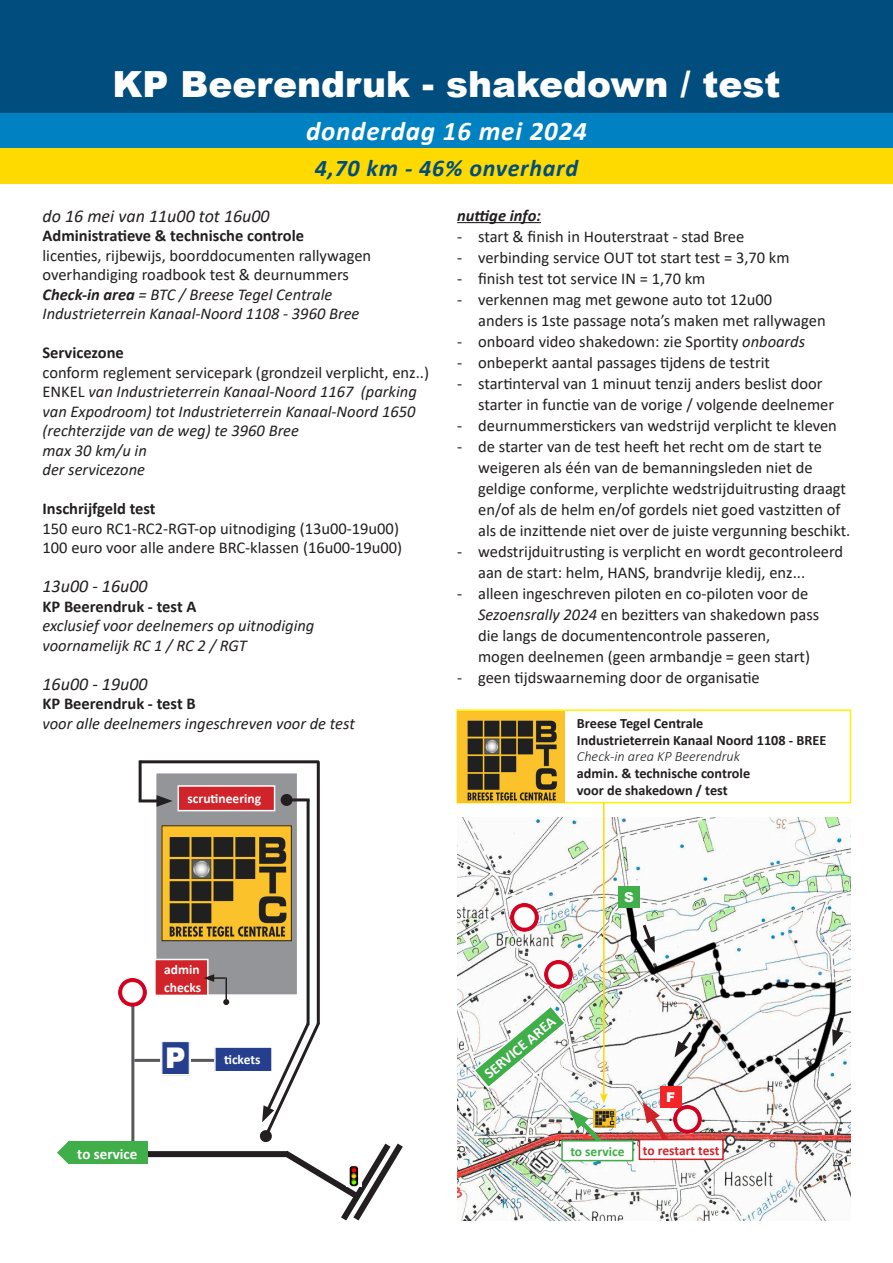
<style>
.page{position:relative;width:893px;height:1263px;background:#fff}
.page>*{position:absolute;margin:0;border:0;box-sizing:border-box;transform-origin:0 0}
.t1{font:900 36px "Arial";color:#fff}
.t2{font:900 28.5px "Arial";color:#fff}
.t3{font:italic 700 27px "Calibri";letter-spacing:.03em;color:#fff}
.t4{font:italic 700 24px "Calibri";letter-spacing:.03em;color:#004d7e}
.t5{font:italic 18px "Calibri";color:#231f20}
.t6{font:16.5px/19.5px "Calibri";color:#231f20}
.t7{font:italic 16.5px/19.5px "Calibri";color:#231f20}
.t8{font:700 16.5px "Calibri";color:#231f20}
.t9{font:italic 700 16.5px "Calibri";color:#231f20}
.t10{font:700 15px "Calibri";color:#fff}
.t11{font:700 14.25px "Calibri";color:#231f20}
.t12{font:italic 300 14.25px "Calibri";color:#231f20}
.t13{font:700 13.5px "Calibri";color:#fff}
.t14{font:700 13.5px "Calibri";letter-spacing:-.01em;color:#d1232a}
.t15{font:700 13.5px "Calibri";color:#40ae49}
.t16{font:900 13.5px "Arial";color:#fff}
.s1{font-weight:700}
.s2{font-style:normal}
.s3{font-style:italic}
</style>
<div class="page">
<div style="left:0;top:0;width:893px;height:113px;background:#004d7e"></div>
<div style="left:0;top:113px;width:893px;height:36px;background:#0082c2"></div>
<div style="left:0;top:149px;width:893px;height:35px;background:#ffda00"></div>
<hr style="left:457px;top:222px;width:84px;height:1px;background:#231f20">
<div style="left:456px;top:709px;width:395px;height:94px;border:2px solid #fff101"></div>
<div style="left:155px;top:772px;width:143px;height:224px;background:#939598;border:2px solid #fff"></div>
<hr style="left:131px;top:984px;width:3px;height:168px;background:#57585a">
<hr style="left:317px;top:761px;width:3px;height:263px;background:#231f20">
<hr style="left:141px;top:760px;width:178px;height:3px;background:#231f20">
<hr style="left:139px;top:799px;width:23px;height:3px;background:#231f20">
<svg style="left:157px;top:795px;width:16px;height:12px"></svg>
<hr style="left:139px;top:760px;width:3px;height:40px;background:#231f20">
<hr style="left:307px;top:800px;width:3px;height:225px;background:#231f20">
<hr style="left:287px;top:798px;width:23px;height:3px;background:#231f20">
<div style="left:281px;top:794px;width:12px;height:12px;background:#231f20;border-radius:50%"></div>
<hr style="left:134px;top:1059px;width:130px;height:3px;background:#57585a">
<div style="left:66px;top:1151px;width:221px;height:6px;background:#231f20"></div>
<img style="left:164px;top:827px;width:126px;height:112px">
<div style="left:162px;top:825px;width:130px;height:116px;border:1px solid #231f20"></div>
<div style="left:178px;top:786px;width:97px;height:25px;background:#d1232a"></div>
<div style="left:178px;top:785px;width:97px;height:26px;border:2px solid #fff"></div>
<div style="left:155px;top:959px;width:53px;height:36px;background:#d1232a"></div>
<div style="left:154px;top:959px;width:55px;height:37px;border:2px solid #fff"></div>
<svg style="left:204px;top:974px;width:21px;height:8px"></svg>
<hr style="left:225px;top:977px;width:2px;height:25px;background:#231f20">
<svg style="left:223px;top:999px;width:6px;height:6px"></svg>
<div style="left:215px;top:1047px;width:57px;height:25px;background:#253f8e"></div>
<div style="left:214px;top:1046px;width:59px;height:26px;border:2px solid #fff"></div>
<svg style="left:160px;top:1043px;width:31px;height:33px"></svg>
<div style="left:161px;top:1041px;width:29px;height:34px;border:1px solid #fff"></div>
<img style="left:119px;top:978px;width:28px;height:28px">
<svg style="left:57px;top:1141px;width:12px;height:23px"></svg>
<div style="left:69px;top:1141px;width:79px;height:23px;background:#40ae49"></div>
<svg style="left:259px;top:1019px;width:144px;height:202px"></svg>
<img style="left:346px;top:1166px;width:15px;height:20px">
<img style="left:457px;top:817px;width:393px;height:403px">
<div style="left:618px;top:887px;width:21px;height:21px;background:#40ae49"></div>
<div style="left:660px;top:1087px;width:21px;height:21px;background:#f22627"></div>
<svg style="left:640px;top:921px;width:15px;height:32px"></svg>
<svg style="left:832px;top:1014px;width:14px;height:32px"></svg>
<svg style="left:674px;top:1028px;width:21px;height:29px"></svg>
<img style="left:673px;top:1105px;width:29px;height:28px">
<img style="left:511px;top:903px;width:28px;height:28px">
<img style="left:544px;top:961px;width:29px;height:28px">
<svg style="left:642px;top:1102px;width:31px;height:37px"></svg>
<div style="left:639px;top:1139px;width:84px;height:20px;background:#fff"></div>
<div style="left:639px;top:1139px;width:85px;height:21px;border:2px solid #d1232a"></div>
<div style="left:562px;top:1141px;width:71px;height:19px;background:#fff"></div>
<div style="left:561px;top:1140px;width:73px;height:21px;border:2px solid #40ae49"></div>
<img style="left:608px;top:1109px;width:8px;height:18px">
<img style="left:457px;top:711px;width:108px;height:91px">
<hr style="left:603px;top:802px;width:2px;height:293px;background:#ffda00">
<img style="left:472px;top:1004px;width:136px;height:145px">
<p class="t1" style="left:112px;top:58px;width:669px">KP Beerendruk - shakedown / test</p>
<p class="t3" style="left:306px;top:112px;width:282px">donderdag 16 mei 2024</p>
<p class="t4" style="left:315px;top:151px;width:265px">4,70 km - 46% onverhard</p>
<p class="t5" style="left:43px;top:203px;width:229px">do 16 mei van 11u00 tot 16u00</p>
<p class="t8" style="left:43px;top:224px;width:263px">Administratieve &amp; technische controle</p>
<p class="t6" style="left:43px;top:245px;width:330px">licenties, rijbewijs, boorddocumenten rallywagen</p>
<p class="t6" style="left:43px;top:265px;width:308px">overhandiging roadbook test &amp; deurnummers</p>
<p class="t7" style="left:43px;top:284px;width:291px"><span class="s1">Check-in area</span> = BTC / Breese Tegel Centrale</p>
<p class="t7" style="left:43px;top:303px;width:318px">Industrieterrein Kanaal-Noord 1108 - 3960 Bree</p>
<p class="t8" style="left:43px;top:341px;width:83px">Servicezone</p>
<p class="t7" style="left:43px;top:362px;width:388px"><span class="s2">conform reglement servicepark (grondzeil verplicht, enz..)<br>ENKEL</span> van Industrieterrein Kanaal-Noord 1167 (parking van Expodroom) tot Industrieterrein Kanaal-Noord 1650</p>
<p class="t7" style="left:43px;top:420px;width:258px">(rechterzijde van de weg) te 3960 Bree</p>
<p class="t7" style="left:43px;top:440px;width:106px">max 30 km/u in</p>
<p class="t7" style="left:43px;top:459px;width:104px">der servicezone</p>
<p class="t8" style="left:43px;top:497px;width:115px">Inschrijfgeld test</p>
<p class="t6" style="left:43px;top:518px;width:361px">150 euro RC1-RC2-RGT-op uitnodiging (13u00-19u00)<br>100 euro voor alle andere BRC-klassen (16u00-19u00)</p>
<p class="t5" style="left:43px;top:574px;width:107px">13u00 - 16u00</p>
<p class="t8" style="left:43px;top:595px;width:155px">KP Beerendruk - test A</p>
<p class="t7" style="left:43px;top:615px;width:273px">exclusief voor deelnemers op uitnodiging</p>
<p class="t7" style="left:43px;top:635px;width:206px">voornamelijk RC 1 / RC 2 / RGT</p>
<p class="t5" style="left:43px;top:671px;width:107px">16u00 - 19u00</p>
<p class="t8" style="left:43px;top:692px;width:155px">KP Beerendruk - test B</p>
<p class="t7" style="left:43px;top:713px;width:314px">voor alle deelnemers ingeschreven voor de test</p>
<p class="t9" style="left:457px;top:204px;width:85px">nuttige info:</p>
<p class="t6" style="left:457px;top:226px;width:289px">- start &amp; finish in Houterstraat - stad Bree</p>
<p class="t6" style="left:457px;top:247px;width:334px">- verbinding service OUT tot start test = 3,70 km</p>
<p class="t6" style="left:457px;top:268px;width:250px">- finish test tot service IN = 1,70 km</p>
<p class="t6" style="left:457px;top:289px;width:317px">- verkennen mag met gewone auto tot 12u00</p>
<p class="t6" style="left:478px;top:310px;width:349px">anders is 1ste passage nota’s maken met rallywagen</p>
<p class="t6" style="left:457px;top:331px;width:350px">- onboard video shakedown: zie Sportity <span class="s3">onboards</span></p>
<p class="t6" style="left:457px;top:352px;width:314px">- onbeperkt aantal passages tijdens de testrit</p>
<p class="t6" style="left:457px;top:373px;width:367px">- startinterval van 1 minuut tenzij anders beslist door</p>
<p class="t6" style="left:478px;top:394px;width:358px">starter in functie van de vorige / volgende deelnemer</p>
<p class="t6" style="left:457px;top:415px;width:381px">- deurnummerstickers van wedstrijd verplicht te kleven</p>
<p class="t6" style="left:457px;top:436px;width:366px">- de starter van de test heeft het recht om de start te</p>
<p class="t6" style="left:478px;top:457px;width:336px">weigeren als één van de bemanningsleden niet de</p>
<p class="t6" style="left:478px;top:478px;width:369px">geldige conforme, verplichte wedstrijduitrusting draagt</p>
<p class="t6" style="left:478px;top:499px;width:364px">en/of als de helm en/of gordels niet goed vastzitten of</p>
<p class="t6" style="left:478px;top:520px;width:374px">als de inzittende niet over de juiste vergunning beschikt.</p>
<p class="t6" style="left:457px;top:541px;width:388px">- wedstrijduitrusting is verplicht en wordt gecontroleerd</p>
<p class="t6" style="left:478px;top:562px;width:329px">aan de start: helm, HANS, brandvrije kledij, enz...</p>
<p class="t6" style="left:457px;top:583px;width:353px">- alleen ingeschreven piloten en co-piloten voor de</p>
<p class="t6" style="left:478px;top:604px;width:343px"><span class="s3">Sezoensrally 2024</span> en bezitters van shakedown pass</p>
<p class="t6" style="left:478px;top:625px;width:294px">die langs de documentencontrole passeren,</p>
<p class="t6" style="left:478px;top:646px;width:334px">mogen deelnemen (geen armbandje = geen start)</p>
<p class="t6" style="left:457px;top:667px;width:304px">- geen tijdswaarneming door de organisatie</p>
<p class="t11" style="left:577px;top:714px;width:128px">Breese Tegel Centrale</p>
<p class="t11" style="left:577px;top:730px;width:251px">Industrieterrein Kanaal Noord 1108 - BREE</p>
<p class="t12" style="left:577px;top:748px;width:165px">Check-in area KP Beerendruk</p>
<p class="t11" style="left:577px;top:763px;width:175px">admin. &amp; technische controle</p>
<p class="t11" style="left:577px;top:780px;width:152px">voor de shakedown / test</p>
<p class="t13" style="left:188px;top:789px;width:75px">scrutineering</p>
<p class="t13" style="left:164px;top:959px;width:37px">admin</p>
<p class="t13" style="left:164px;top:977px;width:39px">checks</p>
<p class="t2" style="left:165px;top:1037px;width:22px">P</p>
<p class="t13" style="left:224px;top:1050px;width:38px">tickets</p>
<p class="t10" style="left:77px;top:1143px;width:62px">to service</p>
<p class="t16" style="left:624px;top:887px;width:11px">S</p>
<p class="t10" style="left:480px;top:1067px;width:89px;rotate:-40deg">SERVICE AREA</p>
<p class="t15" style="left:570px;top:1142px;width:56px">to service</p>
<p class="t16" style="left:666px;top:1087px;width:11px">F</p>
<p class="t14" style="left:643px;top:1140px;width:78px">to restart test</p>
</div>
